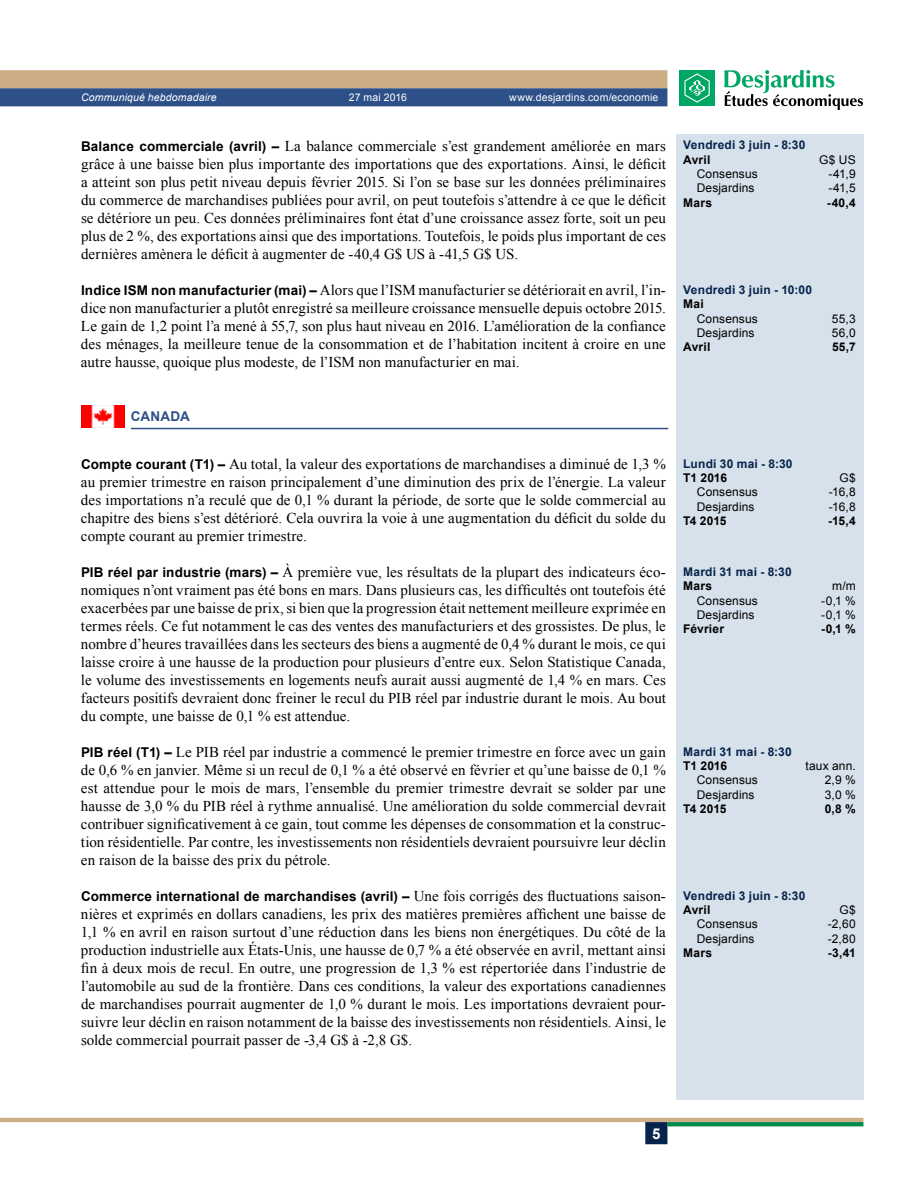
<style>
.page{position:relative;width:918px;height:1188px;background:#fff}
.page>*{position:absolute;margin:0;border:0;box-sizing:border-box;transform-origin:0 0}
.t1{font:15px/18px "Times New Roman";letter-spacing:.005em;color:#000;text-align:justify}
.t2{font:700 15px "Arial";color:#fff}
.t3{font:700 13.5px "Arial";letter-spacing:.015em;color:#000}
.t4{font:700 13.5px "Arial";letter-spacing:.015em;color:#2d5088}
.t5{font:12px "Arial";letter-spacing:.01em;color:#000}
.t6{font:700 12px "Arial";letter-spacing:.015em;color:#05234b}
.t7{font:700 12px "Arial";letter-spacing:.02em;color:#000}
.t8{font:10.5px "Arial";letter-spacing:.015em;color:#fff}
.t9{font:italic 10.5px "Arial";letter-spacing:.015em;color:#fff}
.s1{font-family:"Arial";font-weight:700;font-size:13.5px}
.s2{font-family:"Times New Roman";font-weight:400;font-size:15px}
</style>
<div class="page">
<svg style="left:0;top:70px;width:667px;height:36px;background:#7e8087"></svg>
<hr style="left:0;top:1118px;width:863px;height:4px;background:#cdae84">
<svg style="left:667px;top:1122px;width:196px;height:4px"></svg>
<div style="left:645px;top:1122px;width:22px;height:22px;background:#05234b;border:2px solid #05234b"></div>
<div style="left:679px;top:70px;width:36px;height:36px;background:#00a664"></div>
<svg style="left:684px;top:73px;width:26px;height:30px"></svg>
<svg style="left:724px;top:70px;width:139px;height:40px"></svg>
<hr style="left:131px;top:428px;width:537px;height:1px;background:#2d5088">
<img style="left:81px;top:406px;width:43px;height:21px">
<div style="left:676px;top:134px;width:187px;height:966px;background:#d7e1eb"></div>
<p class="t9" style="left:81px;top:91px;width:137px">Communiqué hebdomadaire</p>
<p class="t8" style="left:349px;top:91px;width:60px">27 mai 2016</p>
<p class="t8" style="left:509px;top:91px;width:151px">www.desjardins.com/economie</p>
<p class="t1" style="left:81px;top:137px;width:586px"><span class="s1">Balance commerciale (avril) –</span> La balance commerciale s’est grandement améliorée en mars grâce à une baisse bien plus importante des importations que des exportations. Ainsi, le déficit a atteint son plus petit niveau depuis février 2015. Si l’on se base sur les données préliminaires du commerce de marchandises publiées pour avril, on peut toutefois s’attendre à ce que le déficit se détériore un peu. Ces données préliminaires font état d’une croissance assez forte, soit un peu plus de 2 %, des exportations ainsi que des importations. Toutefois, le poids plus important de ces dernières amènera le déficit à augmenter de -40,4 G$ US à -41,5 G$ US.</p>
<p class="t1" style="left:81px;top:281px;width:586px"><span class="s1">Indice IS M non manufacturier (mai) –</span> Alors que l’ISM manufacturier se détériorait en avril, l’in&shy;dice non manufacturier a plutôt enregistré sa meilleure croissance mensuelle depuis octobre 2015.<br>Le gain de 1,2 point l’a mené à 55,7, son plus haut niveau en 2016. L’amélioration de la confiance des ménages, la meilleure tenue de la consommation et de l’habitation incitent à croire en une autre hausse, quoique plus modeste, de l’ISM non manufacturier en mai.</p>
<p class="t4" style="left:131px;top:407px;width:60px">Canada</p>
<p class="t1" style="left:81px;top:454px;width:586px"><span class="s1">Compte courant (T1) –</span> Au total, la valeur des exportations de marchandises a diminué de 1,3 % au premier trimestre en raison principalement d’une diminution des prix de l’énergie. La valeur des importations n’a reculé que de 0,1 % durant la période, de sorte que le solde commercial au chapitre des biens s’est détérioré. Cela ouvrira la voie à une augmentation du déficit du solde du compte courant au premier trimestre.</p>
<p class="t1" style="left:81px;top:562px;width:586px"><span class="s1">PIB réel par industrie (mars) –</span> À première vue, les résultats de la plupart des indicateurs éco&shy;nomiques n’ont vraiment pas été bons en mars. Dans plusieurs cas, les difficultés ont toutefois été exacerbées par une baisse de prix, si bien que la progression était nettement meilleure exprimée en termes réels. Ce fut notamment le cas des ventes des manufacturiers et des grossistes. De plus, le nombre d’heures travaillées dans les secteurs des biens a augmenté de 0,4 % durant le mois, ce qui laisse croire à une hausse de la production pour plusieurs d’entre eux. Selon Statistique Canada, le volume des investissements en logements neufs aurait aussi augmenté de 1,4 % en mars. Ces facteurs positifs devraient donc freiner le recul du PIB réel par industrie durant le mois. Au bout du compte, une baisse de 0,1 % est attendue.</p>
<p class="t1" style="left:81px;top:742px;width:586px"><span class="s1">PIB réel (T1) –</span> Le PIB réel par industrie a commencé le premier trimestre en force avec un gain de 0,6 % en janvier. Même si un recul de 0,1 % a été observé en février et qu’une baisse de 0,1 % est attendue pour le mois de mars, l’ensemble du premier trimestre devrait se solder par une hausse de 3,0 % du PIB réel à rythme annualisé. Une amélioration du solde commercial devrait contribuer significativement à ce gain, tout comme les dépenses de consommation et la construc&shy;tion résidentielle. Par contre, les investissements non résidentiels devraient poursuivre leur déclin en raison de la baisse des prix du pétrole.</p>
<p class="t3" style="left:81px;top:887px;width:586px">Commerce international de marchandises (avril) – <span class="s2">Une fois corrigés des fluctuations saison-</span></p>
<p class="t1" style="left:81px;top:904px;width:587px">nières et exprimés en dollars canadiens, les prix des matières premières affichent une baisse de 1,1 % en avril en raison surtout d’une réduction dans les biens non énergétiques. Du côté de la production industrielle aux États‑Unis, une hausse de 0,7 % a été observée en avril, mettant ainsi fin à deux mois de recul. En outre, une progression de 1,3 % est répertoriée dans l’industrie de l’automobile au sud de la frontière. Dans ces conditions, la valeur des exportations canadiennes de marchandises pourrait augmenter de 1,0 % durant le mois. Les importations devraient pour&shy;suivre leur déclin en raison notamment de la baisse des investissements non résidentiels. Ainsi, le solde commercial pourrait passer de -3,4 G$ à -2,8 G$.</p>
<p class="t6" style="left:683px;top:137px;width:124px">Vendredi 3 juin - 8:30</p>
<p class="t7" style="left:683px;top:151px;width:29px">Avril</p>
<p class="t5" style="left:819px;top:151px;width:38px">G$ US</p>
<p class="t5" style="left:697px;top:166px;width:63px">Consensus</p>
<p class="t5" style="left:829px;top:166px;width:29px">-41,9</p>
<p class="t5" style="left:697px;top:180px;width:59px">Desjardins</p>
<p class="t5" style="left:828px;top:180px;width:29px">-41,5</p>
<p class="t7" style="left:683px;top:195px;width:30px">Mars</p>
<p class="t7" style="left:827px;top:195px;width:30px">-40,4</p>
<p class="t6" style="left:683px;top:282px;width:130px">Vendredi 3 juin - 10:00</p>
<p class="t7" style="left:683px;top:296px;width:22px">Mai</p>
<p class="t5" style="left:697px;top:311px;width:63px">Consensus</p>
<p class="t5" style="left:832px;top:311px;width:25px">55,3</p>
<p class="t5" style="left:697px;top:325px;width:59px">Desjardins</p>
<p class="t5" style="left:832px;top:325px;width:25px">56,0</p>
<p class="t7" style="left:683px;top:339px;width:29px">Avril</p>
<p class="t7" style="left:832px;top:339px;width:25px">55,7</p>
<p class="t6" style="left:683px;top:455px;width:111px">Lundi 30 mai - 8:30</p>
<p class="t7" style="left:683px;top:470px;width:45px">T1 2016</p>
<p class="t5" style="left:839px;top:470px;width:18px">G$</p>
<p class="t5" style="left:697px;top:484px;width:63px">Consensus</p>
<p class="t5" style="left:829px;top:484px;width:28px">-16,8</p>
<p class="t5" style="left:697px;top:499px;width:59px">Desjardins</p>
<p class="t5" style="left:829px;top:499px;width:28px">-16,8</p>
<p class="t7" style="left:683px;top:513px;width:45px">T4 2015</p>
<p class="t7" style="left:828px;top:513px;width:29px">-15,4</p>
<p class="t6" style="left:683px;top:564px;width:110px">Mardi 31 mai - 8:30</p>
<p class="t7" style="left:683px;top:578px;width:30px">Mars</p>
<p class="t5" style="left:832px;top:578px;width:25px">m/m</p>
<p class="t5" style="left:697px;top:592px;width:63px">Consensus</p>
<p class="t5" style="left:821px;top:592px;width:36px">-0,1 %</p>
<p class="t5" style="left:697px;top:607px;width:59px">Desjardins</p>
<p class="t5" style="left:821px;top:607px;width:36px">-0,1 %</p>
<p class="t7" style="left:683px;top:621px;width:42px">Février</p>
<p class="t7" style="left:821px;top:621px;width:36px">-0,1 %</p>
<p class="t6" style="left:683px;top:743px;width:110px">Mardi 31 mai - 8:30</p>
<p class="t7" style="left:683px;top:758px;width:45px">T1 2016</p>
<p class="t5" style="left:806px;top:758px;width:52px">taux ann.</p>
<p class="t5" style="left:697px;top:772px;width:63px">Consensus</p>
<p class="t5" style="left:825px;top:772px;width:32px">2,9 %</p>
<p class="t5" style="left:697px;top:787px;width:59px">Desjardins</p>
<p class="t5" style="left:825px;top:787px;width:32px">3,0 %</p>
<p class="t7" style="left:683px;top:801px;width:45px">T4 2015</p>
<p class="t7" style="left:825px;top:801px;width:32px">0,8 %</p>
<p class="t6" style="left:683px;top:887px;width:124px">Vendredi 3 juin - 8:30</p>
<p class="t7" style="left:683px;top:902px;width:29px">Avril</p>
<p class="t5" style="left:839px;top:902px;width:18px">G$</p>
<p class="t5" style="left:697px;top:916px;width:63px">Consensus</p>
<p class="t5" style="left:828px;top:916px;width:29px">-2,60</p>
<p class="t5" style="left:697px;top:931px;width:59px">Desjardins</p>
<p class="t5" style="left:828px;top:931px;width:30px">-2,80</p>
<p class="t7" style="left:683px;top:945px;width:30px">Mars</p>
<p class="t7" style="left:828px;top:945px;width:29px">-3,41</p>
<p class="t2" style="left:652px;top:1123px;width:10px">5</p>
</div>
